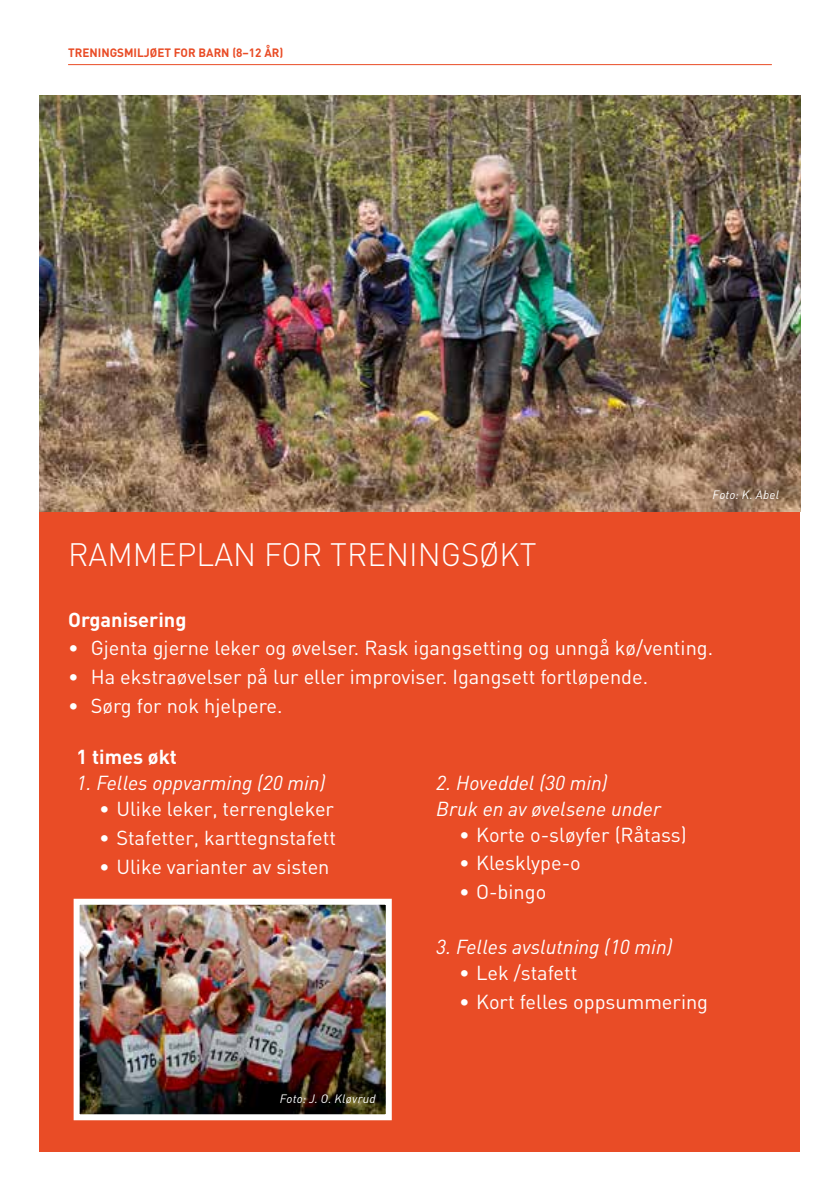
<style>
.page{position:relative;width:840px;height:1191px;background:#fff}
.page>*{position:absolute;margin:0;border:0;box-sizing:border-box;transform-origin:0 0}
.t1{font:300 32px "DIN";color:#fff}
.t2{font:20px "DIN";color:#fff}
.t3{font:italic 20px/26px "DIN";color:#fff}
.t4{font:700 20px "DIN";color:#fff}
.t5{font:700 12px "DIN";color:#e94c26}
.t6{font:italic 12px "DIN";letter-spacing:.02em;color:#fff}
</style>
<div class="page">
<div style="left:40px;top:505px;width:759px;height:646px;background:#e94c26"></div>
<img style="left:40px;top:96px;width:759px;height:416px">
<hr style="left:68px;top:64px;width:703px;height:1px;background:#e94c26">
<img style="left:81px;top:905px;width:303px;height:208px">
<div style="left:74px;top:898px;width:317px;height:222px;border:6px solid #fff"></div>
<p class="t5" style="left:68px;top:45px;width:217px">TRENINGSMILJØET FOR BARN (8–12 ÅR)</p>
<h1 class="t1" style="left:68px;top:535px;width:469px">RAMMEPLAN FOR TRENINGSØKT</h1>
<p class="t6" style="left:712px;top:487px;width:68px">Foto: K. Abel</p>
<p class="t4" style="left:68px;top:606px;width:120px">Organisering</p>
<p class="t2" style="left:68px;top:635px;width:646px">• Gjenta gjerne leker og øvelser. Rask igangsetting og unngå kø/venting.</p>
<p class="t2" style="left:68px;top:664px;width:581px">• Ha ekstraøvelser på lur eller improviser. Igangsett fortløpende.</p>
<p class="t2" style="left:68px;top:693px;width:216px">• Sørg for nok hjelpere.</p>
<p class="t4" style="left:77px;top:743px;width:102px">1 times økt</p>
<p class="t3" style="left:77px;top:769px;width:250px">1. Felles oppvarming (20 min)</p>
<p class="t2" style="left:99px;top:796px;width:236px">• Ulike leker, terrengleker</p>
<p class="t2" style="left:99px;top:825px;width:238px">• Stafetter, karttegnstafett</p>
<p class="t2" style="left:99px;top:854px;width:231px">• Ulike varianter av sisten</p>
<p class="t3" style="left:436px;top:769px;width:226px">2. Hoveddel (30 min)<br>Bruk en av øvelsene under</p>
<p class="t2" style="left:458px;top:822px;width:229px">• Korte o-sløyfer (Råtass)</p>
<p class="t2" style="left:458px;top:850px;width:123px">• Klesklype-o</p>
<p class="t2" style="left:458px;top:879px;width:89px">• O-bingo</p>
<p class="t3" style="left:436px;top:933px;width:237px">3. Felles avslutning (10 min)</p>
<p class="t2" style="left:458px;top:960px;width:120px">• Lek /stafett</p>
<p class="t2" style="left:458px;top:989px;width:250px">• Kort felles oppsummering</p>
<p class="t6" style="left:280px;top:1091px;width:97px">Foto: J. O. Kløvrud</p>
</div>
